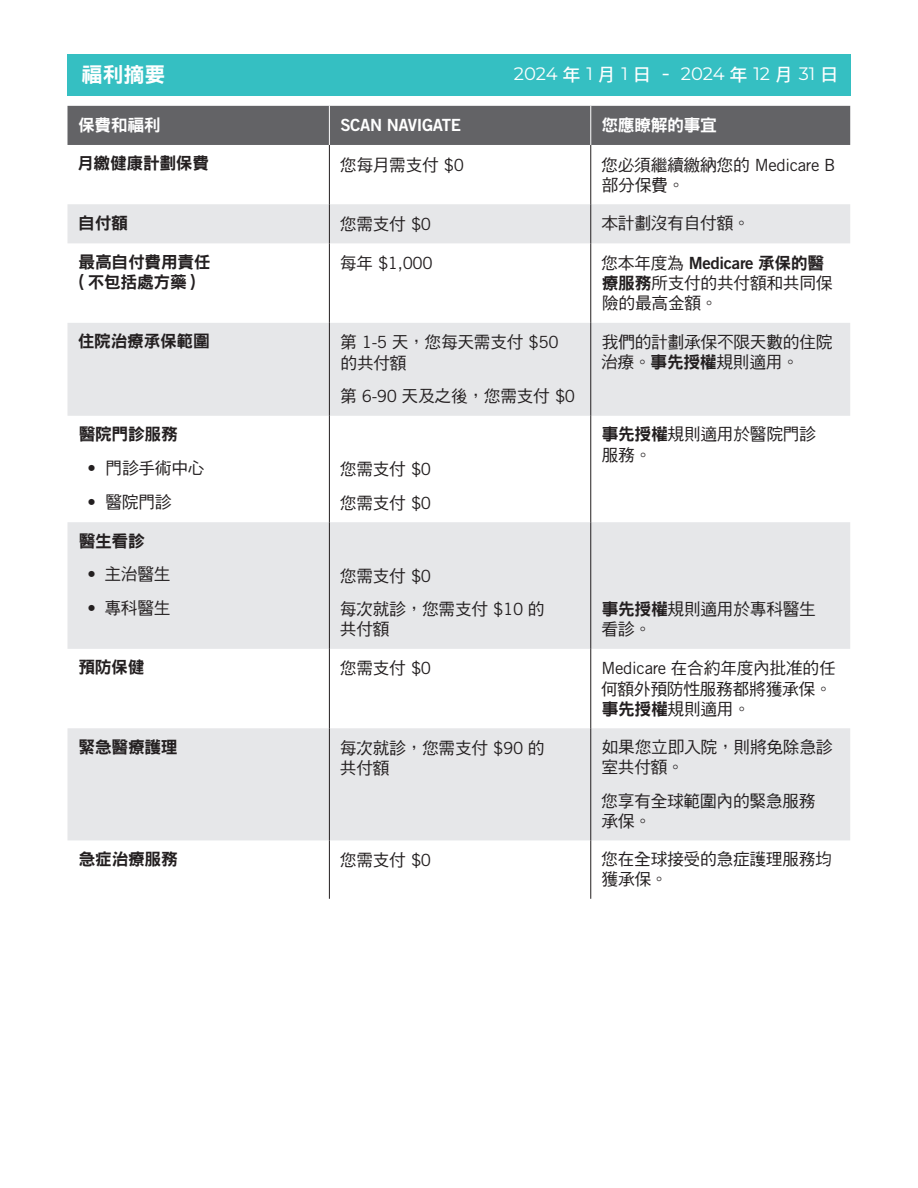
<style>
.page{position:relative;width:918px;height:1188px;background:#fff}
.page>*{position:absolute;margin:0;border:0;box-sizing:border-box;transform-origin:0 0}
.t1{font:21px "DF Hei Std W9";color:#fff}
.t2{font:18px "Montserrat";color:#fff}
.BODY{font:16.8px/20.1px "DF Hei Std W5";letter-spacing:-.02em;color:#231f20}
.BODY-2{font:16.8px/20.1px "DF Hei Std W9";letter-spacing:-.02em;color:#231f20;text-align:center}
.t3{font:16.8px "DF Hei Std W9";letter-spacing:-.02em;color:#fff}
.t4{font:16.8px "Trade Gothic LT Std Bd 2";letter-spacing:-.02em;color:#fff}
.BODY-3{font:16.8px "Trade Gothic LT Std";color:#231f20}
.s1{font-family:"DF Hei Std W7"}
.s2{font-family:"Trade Gothic LT Std"}
.s3{font-family:"DF Hei Std W5"}
.s4{font-family:"Trade Gothic LT Std Bd 2"}
.s5{font-family:"DF Hei Std W9"}
</style>
<div class="page">
<div style="left:68px;top:106px;width:782px;height:39px;background:#636366"></div>
<svg style="left:68px;top:204px;width:782px;height:636px;fill:#e6e7e9"></svg>
<hr style="left:329px;top:145px;width:1px;height:59px;background:#231f20">
<hr style="left:590px;top:145px;width:1px;height:59px;background:#231f20">
<hr style="left:329px;top:204px;width:1px;height:39px;background:#231f20">
<hr style="left:590px;top:204px;width:1px;height:39px;background:#231f20">
<hr style="left:329px;top:243px;width:1px;height:80px;background:#231f20">
<hr style="left:590px;top:243px;width:1px;height:80px;background:#231f20">
<hr style="left:329px;top:323px;width:1px;height:93px;background:#231f20">
<hr style="left:590px;top:323px;width:1px;height:93px;background:#231f20">
<hr style="left:329px;top:416px;width:1px;height:106px;background:#231f20">
<hr style="left:590px;top:416px;width:1px;height:106px;background:#231f20">
<hr style="left:329px;top:522px;width:1px;height:127px;background:#231f20">
<hr style="left:590px;top:522px;width:1px;height:127px;background:#231f20">
<hr style="left:329px;top:649px;width:1px;height:79px;background:#231f20">
<hr style="left:590px;top:649px;width:1px;height:79px;background:#231f20">
<hr style="left:329px;top:728px;width:1px;height:112px;background:#231f20">
<hr style="left:590px;top:728px;width:1px;height:112px;background:#231f20">
<hr style="left:329px;top:840px;width:1px;height:59px;background:#231f20">
<hr style="left:590px;top:840px;width:1px;height:59px;background:#231f20">
<hr style="left:329px;top:106px;width:1px;height:39px;background:#fff">
<hr style="left:590px;top:106px;width:1px;height:39px;background:#fff">
<div style="left:68px;top:54px;width:783px;height:41px;background:#35bfc2"></div>
<p class="t1" style="left:81px;top:63px;width:85px">福利摘要</p>
<p class="t2" style="left:514px;top:62px;width:326px">2024 <span class="s1">年</span> 1 <span class="s1">月</span> 1 <span class="s1">日 –</span> 2024 <span class="s1">年</span> 12 <span class="s1">月</span> 31 <span class="s1">日</span></p>
<p class="t3" style="left:78px;top:116px;width:84px">保費和福利</p>
<p class="t4" style="left:340px;top:115px;width:122px">SCAN NAVIGATE</p>
<p class="t3" style="left:601px;top:116px;width:117px">您應瞭解的事宜</p>
<p class="BODY-2" style="left:77px;top:153px;width:134px">月繳健康計劃保費</p>
<p class="BODY" style="left:340px;top:154px;width:126px">您每月需支付 <span class="s2">$0</span></p>
<p class="BODY" style="left:601px;top:154px;width:235px">您必須繼續繳納您的 <span class="s2">Medicare B</span>部分保費。</p>
<p class="BODY-2" style="left:78px;top:212px;width:51px">自付額</p>
<p class="BODY" style="left:340px;top:214px;width:93px">您需支付 <span class="s2">$0</span></p>
<p class="BODY" style="left:601px;top:213px;width:150px">本計劃沒有自付額。</p>
<p class="BODY-2" style="left:71px;top:252px;width:141px">最高自付費用責任（不包括處方藥）</p>
<p class="BODY-3" style="left:340px;top:253px;width:94px"><span class="s3">每年</span> $1,000</p>
<p class="BODY" style="left:601px;top:253px;width:233px">您本年度為 <span class="s4">Medicare</span> <span class="s5">承保的醫療服務</span>所支付的共付額和共同保險的最高金額。</p>
<p class="BODY-2" style="left:78px;top:331px;width:134px">住院治療承保範圍</p>
<p class="BODY" style="left:340px;top:332px;width:220px">第 <span class="s2">1-5</span> 天，您每天需支付 <span class="s2">$50</span>的共付額</p>
<p class="BODY" style="left:340px;top:386px;width:237px">第 <span class="s2">6-90</span> 天及之後，您需支付 <span class="s2">$0</span></p>
<p class="BODY" style="left:601px;top:331px;width:233px">我們的計劃承保不限天數的住院治療。<span class="s5">事先授權</span>規則適用。</p>
<p class="BODY-2" style="left:79px;top:424px;width:101px">醫院門診服務</p>
<p class="BODY" style="left:87px;top:458px;width:119px"><span class="s2">•</span> 門診手術中心</p>
<p class="BODY" style="left:87px;top:491px;width:86px"><span class="s2">•</span> 醫院門診</p>
<p class="BODY-2" style="left:79px;top:530px;width:68px">醫生看診</p>
<p class="BODY" style="left:87px;top:564px;width:85px"><span class="s2">•</span> 主治醫生</p>
<p class="BODY" style="left:87px;top:598px;width:85px"><span class="s2">•</span> 專科醫生</p>
<p class="BODY" style="left:340px;top:459px;width:93px">您需支付 <span class="s2">$0</span></p>
<p class="BODY" style="left:340px;top:492px;width:93px">您需支付 <span class="s2">$0</span></p>
<p class="BODY" style="left:602px;top:424px;width:216px"><span class="s5">事先授權</span>規則適用於醫院門診服務。</p>
<p class="BODY" style="left:340px;top:565px;width:93px">您需支付 <span class="s2">$0</span></p>
<p class="BODY" style="left:340px;top:599px;width:206px">每次就診，您需支付 <span class="s2">$10</span> 的共付額</p>
<p class="BODY" style="left:602px;top:599px;width:216px"><span class="s5">事先授權</span>規則適用於專科醫生看診。</p>
<p class="BODY-2" style="left:78px;top:657px;width:68px">預防保健</p>
<p class="BODY" style="left:340px;top:658px;width:93px">您需支付 <span class="s2">$0</span></p>
<p class="BODY" style="left:601px;top:658px;width:236px"><span class="s2">Medicare</span> 在合約年度內批准的任何額外預防性服務都將獲承保。<span class="s5">事先授權</span>規則適用。</p>
<p class="BODY-2" style="left:79px;top:736px;width:101px">緊急醫療護理</p>
<p class="BODY" style="left:340px;top:738px;width:206px">每次就診，您需支付 <span class="s2">$90</span> 的共付額</p>
<p class="BODY" style="left:601px;top:737px;width:233px">如果您立即入院，則將免除急診室共付額。</p>
<p class="BODY" style="left:601px;top:790px;width:216px">您享有全球範圍內的緊急服務承保。</p>
<p class="BODY-2" style="left:79px;top:849px;width:101px">急症治療服務</p>
<p class="BODY" style="left:340px;top:850px;width:93px">您需支付 <span class="s2">$0</span></p>
<p class="BODY" style="left:601px;top:849px;width:232px">您在全球接受的急症護理服務均獲承保。</p>
</div>
